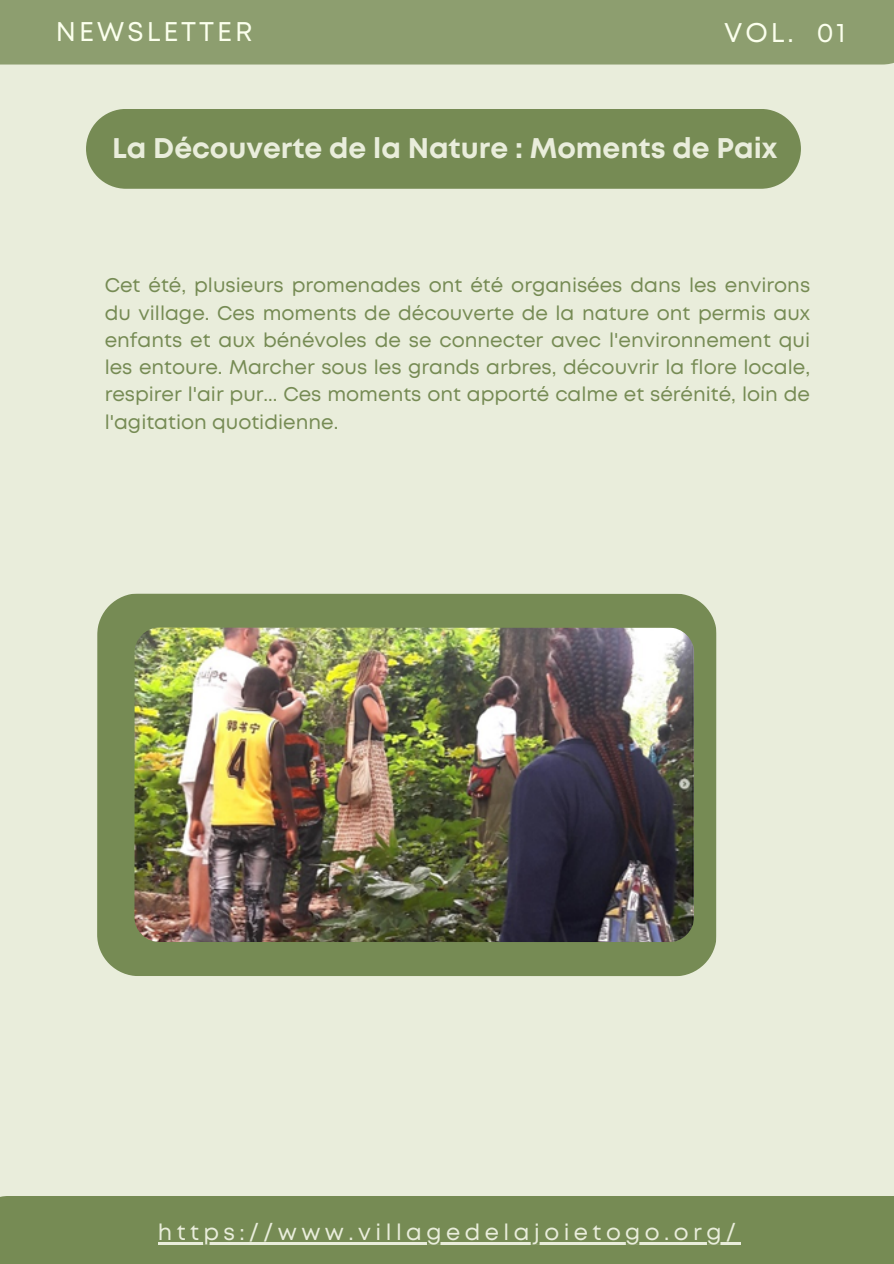
<style>
.page{position:relative;width:894px;height:1264px;background:#fff}
.page>*{position:absolute;margin:0;border:0;box-sizing:border-box;transform-origin:0 0}
.t1{font:700 28.35px "Mont";color:#e9eddb}
.t2{font:27px "Mont";letter-spacing:.11em;color:#fbffed}
.t3{font:22.5px "Mont";letter-spacing:.2em;color:#e9eddb}
.t4{font:19.8px/27.3px "Mont";color:#768b54;text-align:justify}
</style>
<div class="page">
<div style="left:0;top:0;width:893px;height:1263px;background:#e9eddb"></div>
<div style="left:86px;top:109px;width:714px;height:80px;background:#768b54"></div>
<div style="left:0;top:1195px;width:893px;height:68px;background:#768b54"></div>
<div style="left:0;top:0;width:893px;height:64px;background:#8d9e6f"></div>
<div style="left:97px;top:593px;width:619px;height:383px;background:#768b54"></div>
<img style="left:134px;top:627px;width:560px;height:315px;border-radius:26px">
<hr style="left:158px;top:1241px;width:582px;height:3px;background:#e9eddb">
<h1 class="t2" style="left:56px;top:22px;width:198px">NEWSLETTER</h1>
<h2 class="t2" style="left:723px;top:23px;width:123px">VOL. 01</h2>
<p class="t1" style="left:112px;top:138px;width:666px">La Découverte de la Nature : Moments de Paix</p>
<h3 class="t4" style="left:105px;top:273px;width:706px">Cet été, plusieurs promenades ont été organisées dans les environs du village. Ces moments de découverte de la nature ont permis aux enfants et aux bénévoles de se connecter avec l'environnement qui les entoure. Marcher sous les grands arbres, découvrir la flore locale, respirer l'air pur... Ces moments ont apporté calme et sérénité, loin de l'agitation quotidienne.</h3>
<p class="t3" style="left:158px;top:1223px;width:579px">https://www.villagedelajoietogo.org/</p>
</div>
